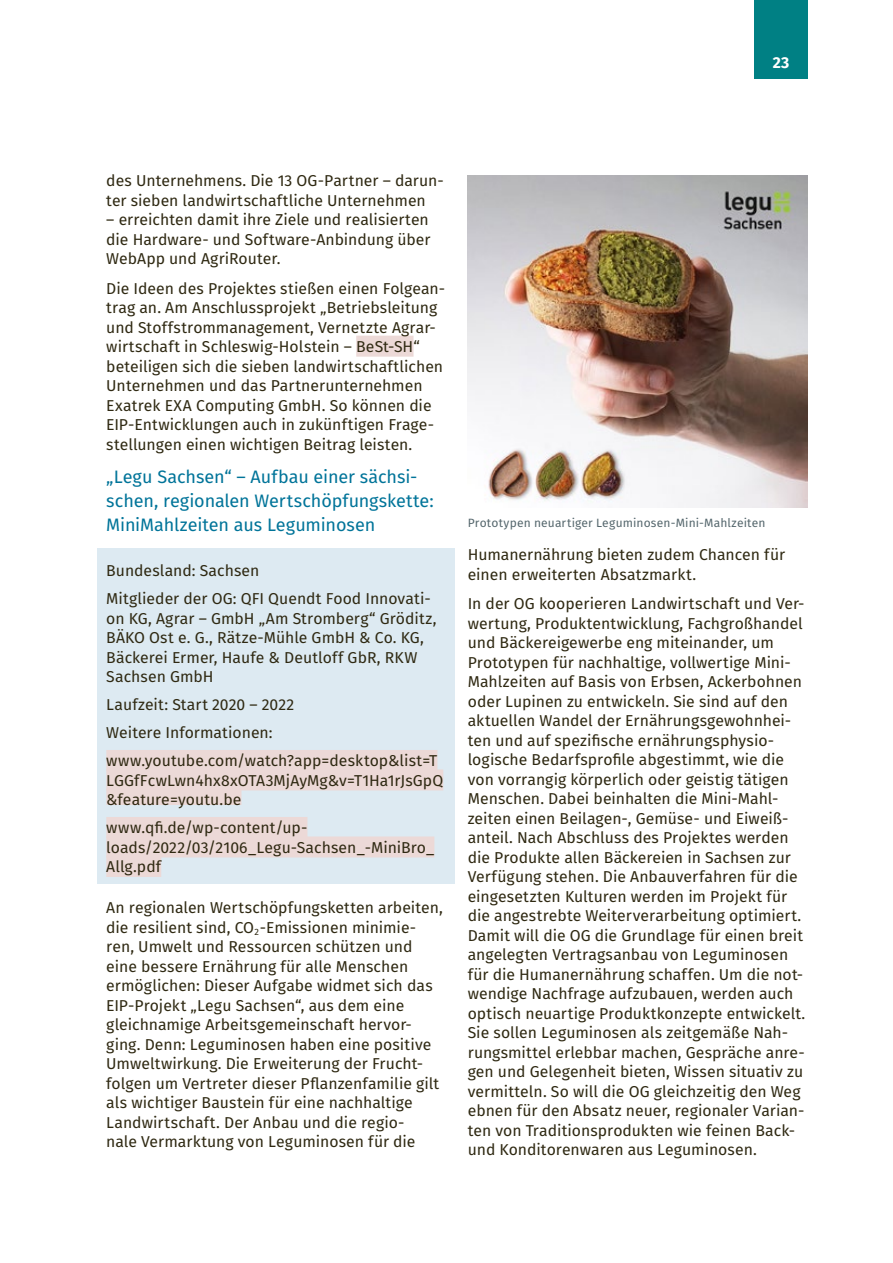
<style>
.page{position:relative;width:893px;height:1263px;background:#fff}
.page>*{position:absolute;margin:0;border:0;box-sizing:border-box;transform-origin:0 0}
.t1{font:18px/24px "Fira Sans";letter-spacing:-.005em;color:#007499}
.Fließtext{font:15.75px/19.5px "Fira Sans";color:#2f2912}
.Infobox{font:15.75px/19.5px "Fira Sans";letter-spacing:.005em;color:#2f2912}
.t2{font:700 15.75px "Fira Sans";color:#fff}
.Bildunterschrift{font:12px "Fira Sans";letter-spacing:.015em;color:#55676d}
</style>
<div class="page">
<div style="left:754px;top:0;width:54px;height:79px;background:#008084"></div>
<div style="left:356px;top:336px;width:58px;height:21px;background:#ecd9d7"></div>
<div style="left:98px;top:548px;width:357px;height:40px;background:#ddeaf2"></div>
<div style="left:98px;top:576px;width:357px;height:119px;background:#ddeaf2"></div>
<div style="left:98px;top:682px;width:357px;height:40px;background:#ddeaf2"></div>
<div style="left:98px;top:710px;width:357px;height:40px;background:#ddeaf2"></div>
<div style="left:98px;top:738px;width:357px;height:80px;background:#ddeaf2"></div>
<div style="left:106px;top:750px;width:331px;height:21px;background:#ecd9d7"></div>
<div style="left:106px;top:769px;width:337px;height:21px;background:#ecd9d7"></div>
<div style="left:106px;top:789px;width:135px;height:21px;background:#ecd9d7"></div>
<div style="left:98px;top:805px;width:357px;height:79px;background:#ddeaf2"></div>
<div style="left:106px;top:817px;width:201px;height:21px;background:#ecd9d7"></div>
<div style="left:106px;top:836px;width:328px;height:21px;background:#ecd9d7"></div>
<div style="left:106px;top:856px;width:55px;height:21px;background:#ecd9d7"></div>
<img style="left:468px;top:176px;width:340px;height:331px">
<p class="t2" style="left:773px;top:49px;width:18px">23</p>
<p class="Fließtext" style="left:106px;top:171px;width:339px">des Unternehmens. Die 13 OG-Partner – darun&shy;ter sieben landwirtschaftliche Unternehmen</p>
<p class="Fließtext" style="left:106px;top:210px;width:326px;text-align:justify">– erreichten damit ihre Ziele und realisierten die Hardware- und Software-Anbindung über WebApp und AgriRouter.</p>
<p class="Fließtext" style="left:106px;top:278px;width:340px">Die Ideen des Projektes stießen einen Folgean&shy;trag an. Am Anschlussprojekt „Betriebsleitung und Stoffstrommanagement, Vernetzte Agrar&shy;wirtschaft in Schleswig-Holstein – BeSt-SH“ beteiligen sich die sieben landwirtschaftlichen Unternehmen und das Partnerunternehmen Exatrek EXA Computing GmbH. So können die EIP-Entwicklungen auch in zukünftigen Frage&shy;stellungen einen wichtigen Beitrag leisten.</p>
<h3 class="t1" style="left:106px;top:465px;width:329px">„Legu Sachsen“ – Aufbau einer sächsi&shy;schen, regionalen Wertschöpfungskette:<br>MiniMahlzeiten aus Leguminosen</h3>
<p class="Infobox" style="left:106px;top:561px;width:155px">Bundesland: Sachsen</p>
<p class="Infobox" style="left:106px;top:589px;width:332px">Mitglieder der OG: QFI Quendt Food Innovati&shy;on KG, Agrar – GmbH „Am Stromberg“ Gröditz, BÄKO Ost e. G., Rätze-Mühle GmbH &amp; Co. KG, Bäckerei Ermer, Haufe &amp; Deutloff GbR, RKW Sachsen GmbH</p>
<p class="Infobox" style="left:106px;top:695px;width:189px">Laufzeit: Start 2020 – 2022</p>
<p class="Infobox" style="left:106px;top:723px;width:168px">Weitere Informationen:</p>
<p class="Infobox" style="left:106px;top:751px;width:338px">www.youtube.com/watch?app=desktop&amp;list=T<br>LGGfFcwLwn4hx8xOTA3MjAyMg&amp;v=T1Ha1rJsGpQ &amp;feature=youtu.be</p>
<p class="Infobox" style="left:106px;top:818px;width:330px">www.qfi.de/wp-content/up&shy;loads/2022/03/2106_Legu-Sachsen_-MiniBro_<br>Allg.pdf</p>
<p class="Fließtext" style="left:106px;top:897px;width:338px">An regionalen Wertschöpfungsketten arbeiten, die resilient sind, CO<sub>2</sub>-Emissionen minimie&shy;ren, Umwelt und Ressourcen schützen und eine bessere Ernährung für alle Menschen ermöglichen: Dieser Aufgabe widmet sich das EIP-Projekt „Legu Sachsen“, aus dem eine gleichnamige Arbeitsgemeinschaft hervor&shy;ging. Denn: Leguminosen haben eine positive Umweltwirkung. Die Erweiterung der Frucht&shy;folgen um Vertreter dieser Pflanzenfamilie gilt als wichtiger Baustein für eine nachhaltige Landwirtschaft. Der Anbau und die regio-<br>nale Vermarktung von Leguminosen für die</p>
<p class="Bildunterschrift" style="left:468px;top:514px;width:299px">Prototypen neuartiger Leguminosen-Mini-Mahlzeiten</p>
<p class="Fließtext" style="left:468px;top:545px;width:319px">Humanernährung bieten zudem Chancen für einen erweiterten Absatzmarkt.</p>
<p class="Fließtext" style="left:468px;top:593px;width:339px">In der OG kooperieren Landwirtschaft und Ver&shy;wertung, Produktentwicklung, Fachgroßhandel und Bäckereigewerbe eng miteinander, um Prototypen für nachhaltige, vollwertige Mini-Mahlzeiten auf Basis von Erbsen, Ackerbohnen oder Lupinen zu entwickeln. Sie sind auf den aktuellen Wandel der Ernährungsgewohnhei&shy;ten und auf spezifische ernährungsphysio&shy;logische Bedarfsprofile abgestimmt, wie die von vorrangig körperlich oder geistig tätigen Menschen. Dabei beinhalten die Mini-Mahl&shy;zeiten einen Beilagen-, Gemüse- und Eiweiß&shy;anteil. Nach Abschluss des Projektes werden die Produkte allen Bäckereien in Sachsen zur Verfügung stehen. Die Anbauverfahren für die eingesetzten Kulturen werden im Projekt für die angestrebte Weiterverarbeitung optimiert.<br>Damit will die OG die Grundlage für einen breit angelegten Vertragsanbau von Leguminosen für die Humanernährung schaffen. Um die not&shy;wendige Nachfrage aufzubauen, werden auch optisch neuartige Produktkonzepte entwickelt.<br>Sie sollen Leguminosen als zeitgemäße Nah&shy;rungsmittel erlebbar machen, Gespräche anre&shy;gen und Gelegenheit bieten, Wissen situativ zu vermitteln. So will die OG gleichzeitig den Weg ebnen für den Absatz neuer, regionaler Varian&shy;ten von Traditionsprodukten wie feinen Back&shy;und Konditorenwaren aus Leguminosen.</p>
</div>
